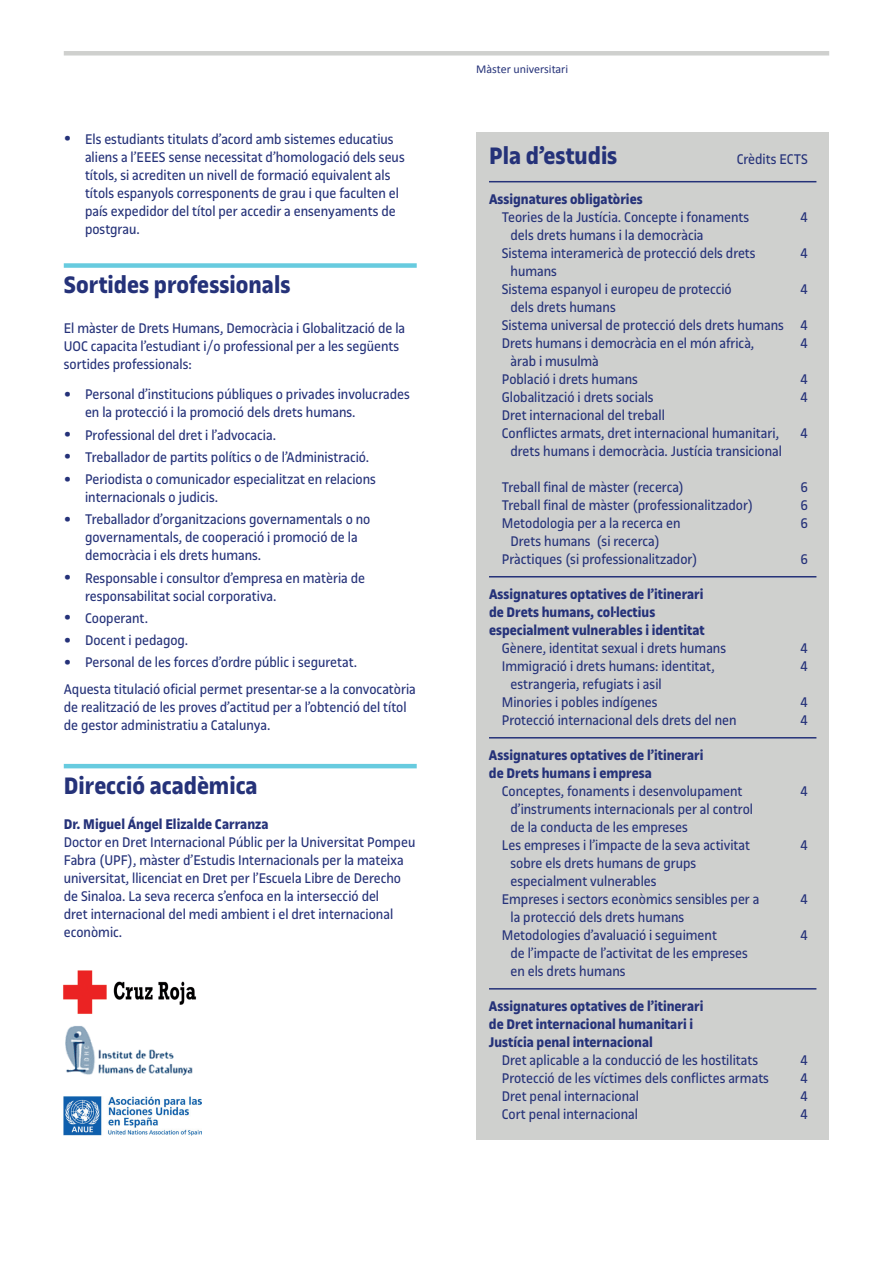
<style>
.page{position:relative;width:893px;height:1263px;background:#fff}
.page>*{position:absolute;margin:0;border:0;box-sizing:border-box;transform-origin:0 0}
.t1{font:700 25.5px "UOC Sans";color:#253279}
.t2{font:15px/18px "UOC Sans";color:#253279}
.t3{font:700 15px/18px "UOC Sans";color:#253279}
.t4{font:12px "Calibri";color:#253279}
.s1{font-weight:700;font-size:19.5px}
</style>
<div class="page">
<div style="left:64px;top:51px;width:765px;height:5px;background:#cfd0ce"></div>
<div style="left:476px;top:132px;width:353px;height:1008px;background:#cfd0ce"></div>
<div style="left:64px;top:263px;width:353px;height:5px;background:#67cbdf"></div>
<hr style="left:64px;top:764px;width:353px;height:4px;background:#67cbdf">
<hr style="left:489px;top:181px;width:327px;height:1px;background:#253279">
<hr style="left:489px;top:576px;width:327px;height:1px;background:#253279">
<hr style="left:489px;top:737px;width:327px;height:1px;background:#253279">
<hr style="left:489px;top:988px;width:327px;height:1px;background:#253279">
<img style="left:63px;top:970px;width:134px;height:44px">
<img style="left:65px;top:1026px;width:128px;height:50px">
<img style="left:64px;top:1096px;width:138px;height:39px">
<p class="t2" style="left:85px;top:130px;width:321px;text-indent:-21px"><span class="s1">•</span> Els estudiants titulats d’acord amb sistemes educatius aliens a l’EEES sense necessitat d’homologació dels seus títols, si acrediten un nivell de formació equivalent als títols espanyols corresponents de grau i que faculten el país expedidor del títol per accedir a ensenyaments de postgrau.</p>
<h1 class="t1" style="left:64px;top:271px;width:228px">Sortides professionals</h1>
<p class="t2" style="left:64px;top:319px;width:343px">El màster de Drets Humans, Democràcia i Globalització de la<br>UOC capacita l’estudiant i/o professional per a les següents sortides professionals:</p>
<p class="t2" style="left:85px;top:386px;width:326px;text-indent:-21px"><span class="s1">•</span> Personal d’institucions públiques o privades involucrades en la protecció i la promoció dels drets humans.</p>
<p class="t2" style="left:64px;top:426px;width:214px"><span class="s1">•</span> Professional del dret i l’advocacia.</p>
<p class="t2" style="left:64px;top:448px;width:307px"><span class="s1">•</span> Treballador de partits polítics o de l’Administració.</p>
<p class="t2" style="left:85px;top:470px;width:292px;text-indent:-21px"><span class="s1">•</span> Periodista o comunicador especialitzat en relacions internacionals o judicis.</p>
<p class="t2" style="left:85px;top:511px;width:287px;text-indent:-21px"><span class="s1">•</span> Treballador d’organitzacions governamentals o no governamentals, de cooperació i promoció de la democràcia i els drets humans.</p>
<p class="t2" style="left:85px;top:569px;width:282px;text-indent:-21px"><span class="s1">•</span> Responsable i consultor d’empresa en matèria de responsabilitat social corporativa.</p>
<p class="t2" style="left:64px;top:609px;width:86px"><span class="s1">•</span> Cooperant.</p>
<p class="t2" style="left:64px;top:631px;width:126px"><span class="s1">•</span> Docent i pedagog.</p>
<p class="t2" style="left:64px;top:649px;width:354px;line-height:26.5px"><span class="s1">•</span> Personal de les forces d’ordre públic i seguretat.<br>Aquesta titulació oficial permet presentar-se a la convocatòria</p>
<p class="t2" style="left:64px;top:698px;width:344px">de realització de les proves d’actitud per a l’obtenció del títol de gestor administratiu a Catalunya.</p>
<h1 class="t1" style="left:64px;top:771px;width:195px">Direcció acadèmica</h1>
<p class="t3" style="left:64px;top:815px;width:206px">Dr. Miguel Ángel Elizalde Carranza</p>
<p class="t2" style="left:64px;top:833px;width:353px">Doctor en Dret Internacional Públic per la Universitat Pompeu Fabra (UPF), màster d’Estudis Internacionals per la mateixa universitat, llicenciat en Dret per l’Escuela Libre de Derecho de Sinaloa. La seva recerca s’enfoca en la intersecció del<br>dret internacional del medi ambient i el dret internacional econòmic.</p>
<p class="t4" style="left:476px;top:60px;width:93px">Màster universitari</p>
<h1 class="t1" style="left:489px;top:142px;width:130px">Pla d’estudis</h1>
<p class="t2" style="left:737px;top:151px;width:73px">Crèdits ECTS</p>
<p class="t3" style="left:489px;top:190px;width:155px">Assignatures obligatòries</p>
<p class="t2" style="left:502px;top:208px;width:249px">Teories de la Justícia. Concepte i fonaments</p>
<p class="t2" style="left:800px;top:208px;width:9px">4</p>
<p class="t2" style="left:502px;top:226px;width:255px;text-indent:9px">dels drets humans i la democràcia<br>Sistema interamericà de protecció dels drets</p>
<p class="t2" style="left:800px;top:244px;width:9px">4</p>
<p class="t2" style="left:502px;top:262px;width:232px;text-indent:9px">humans<br>Sistema espanyol i europeu de protecció</p>
<p class="t2" style="left:800px;top:280px;width:9px">4</p>
<p class="t2" style="left:502px;top:298px;width:308px;text-indent:9px">dels drets humans<br>Sistema universal de protecció dels drets humans 4<br>Drets humans i democràcia en el món africà,</p>
<p class="t2" style="left:800px;top:334px;width:9px">4</p>
<p class="t2" style="left:502px;top:352px;width:138px;text-indent:9px">àrab i musulmà<br>Població i drets humans</p>
<p class="t2" style="left:800px;top:370px;width:9px">4</p>
<p class="t2" style="left:502px;top:388px;width:153px">Globalització i drets socials</p>
<p class="t2" style="left:800px;top:388px;width:9px">4</p>
<p class="t2" style="left:502px;top:406px;width:279px">Dret internacional del treball<br>Conflictes armats, dret internacional humanitari,</p>
<p class="t2" style="left:800px;top:424px;width:9px">4</p>
<p class="t2" style="left:511px;top:442px;width:273px">drets humans i democràcia. Justícia transicional</p>
<p class="t2" style="left:502px;top:478px;width:184px">Treball final de màster (recerca)</p>
<p class="t2" style="left:800px;top:478px;width:9px">6</p>
<p class="t2" style="left:502px;top:496px;width:253px">Treball final de màster (professionalitzador)</p>
<p class="t2" style="left:800px;top:496px;width:9px">6</p>
<p class="t2" style="left:502px;top:514px;width:180px">Metodologia per a la recerca en</p>
<p class="t2" style="left:800px;top:514px;width:9px">6</p>
<p class="t2" style="left:502px;top:532px;width:197px;text-indent:9px">Drets humans (si recerca)<br>Pràctiques (si professionalitzador)</p>
<p class="t2" style="left:800px;top:550px;width:9px">6</p>
<p class="t3" style="left:489px;top:585px;width:217px">Assignatures optatives de l’itinerari de Drets humans, col·lectius especialment vulnerables i identitat</p>
<p class="t2" style="left:502px;top:639px;width:226px">Gènere, identitat sexual i drets humans</p>
<p class="t2" style="left:800px;top:639px;width:9px">4</p>
<p class="t2" style="left:502px;top:657px;width:214px">Immigració i drets humans: identitat,</p>
<p class="t2" style="left:800px;top:657px;width:9px">4</p>
<p class="t2" style="left:502px;top:675px;width:161px;text-align:center">estrangeria, refugiats i asil<br>Minories i pobles indígenes</p>
<p class="t2" style="left:800px;top:693px;width:9px">4</p>
<p class="t2" style="left:502px;top:711px;width:236px">Protecció internacional dels drets del nen</p>
<p class="t2" style="left:800px;top:711px;width:9px">4</p>
<p class="t3" style="left:489px;top:746px;width:216px">Assignatures optatives de l’itinerari de Drets humans i empresa</p>
<p class="t2" style="left:502px;top:782px;width:242px">Conceptes, fonaments i desenvolupament</p>
<p class="t2" style="left:800px;top:782px;width:9px">4</p>
<p class="t2" style="left:510px;top:800px;width:244px">d’instruments internacionals per al control</p>
<p class="t2" style="left:510px;top:818px;width:179px">de la conducta de les empreses</p>
<p class="t2" style="left:502px;top:836px;width:250px">Les empreses i l’impacte de la seva activitat</p>
<p class="t2" style="left:800px;top:836px;width:9px">4</p>
<p class="t2" style="left:510px;top:854px;width:187px">sobre els drets humans de grups</p>
<p class="t2" style="left:510px;top:872px;width:148px">especialment vulnerables</p>
<p class="t2" style="left:502px;top:890px;width:259px">Empreses i sectors econòmics sensibles per a</p>
<p class="t2" style="left:800px;top:890px;width:9px">4</p>
<p class="t2" style="left:502px;top:908px;width:217px;text-indent:9px">la protecció dels drets humans<br>Metodologies d’avaluació i seguiment</p>
<p class="t2" style="left:800px;top:926px;width:9px">4</p>
<p class="t2" style="left:510px;top:944px;width:239px">de l’impacte de l’activitat de les empreses en els drets humans</p>
<p class="t3" style="left:489px;top:997px;width:216px">Assignatures optatives de l’itinerari de Dret internacional humanitari i<br>Justícia penal internacional</p>
<p class="t2" style="left:502px;top:1051px;width:258px">Dret aplicable a la conducció de les hostilitats</p>
<p class="t2" style="left:800px;top:1051px;width:9px">4</p>
<p class="t2" style="left:502px;top:1069px;width:269px">Protecció de les víctimes dels conflictes armats</p>
<p class="t2" style="left:800px;top:1069px;width:9px">4</p>
<p class="t2" style="left:502px;top:1087px;width:139px">Dret penal internacional</p>
<p class="t2" style="left:800px;top:1087px;width:9px">4</p>
<p class="t2" style="left:502px;top:1105px;width:138px">Cort penal internacional</p>
<p class="t2" style="left:800px;top:1105px;width:9px">4</p>
</div>
